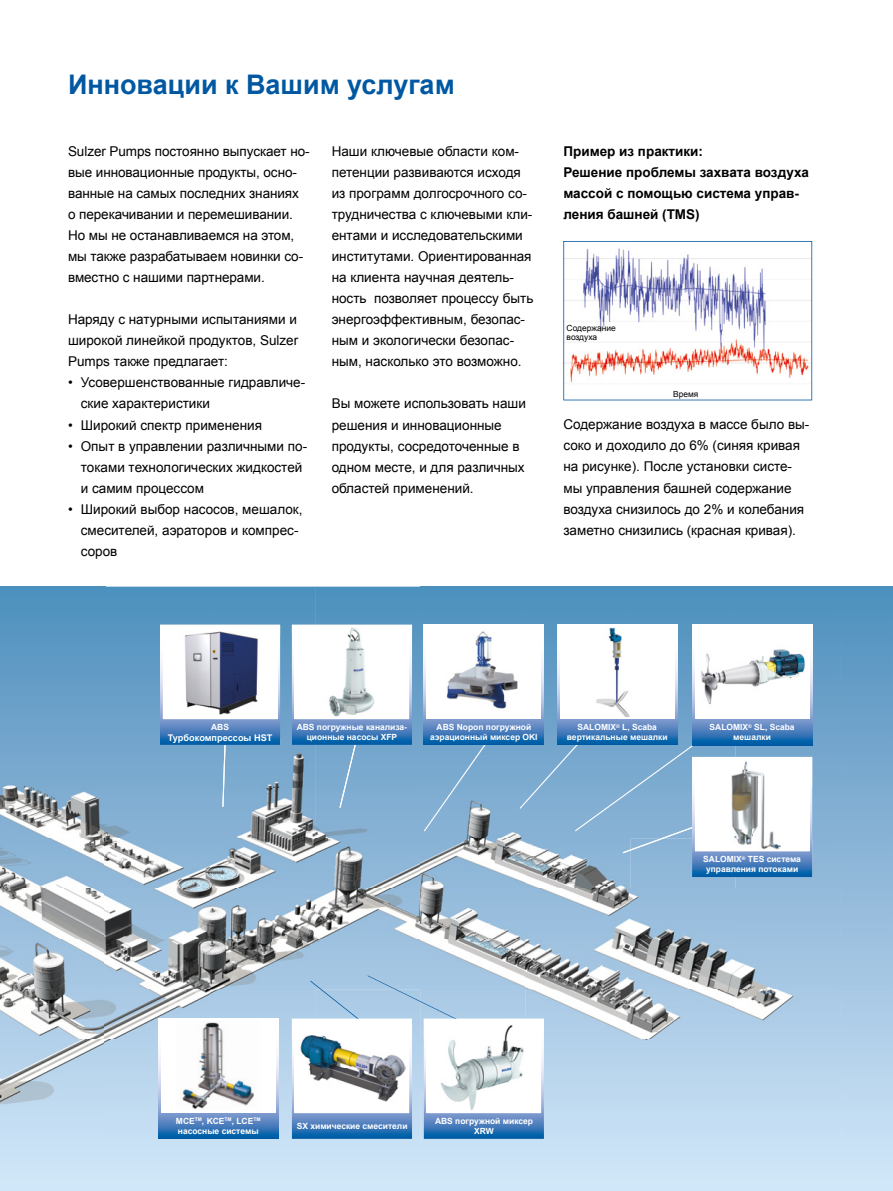
<style>
.page{position:relative;width:893px;height:1191px;background:#fff}
.page>*{position:absolute;margin:0;border:0;box-sizing:border-box;transform-origin:0 0}
.t1{font:700 27px "Arial";color:#0058a2}
.t2{font:13.5px/21px "Arial";color:#000}
.t3{font:700 13.5px/21px "Arial";color:#000}
.t4{font:700 9.15px "Arial";color:#fff}
.t5{font:700 8.55px/9.9px "Arial";color:#fff;text-align:center}
.t6{font:8.4px/9px "Arial";color:#000}
</style>
<div class="page">
<div style="left:0;top:586px;width:840px;height:51px;background:#5193bf"></div>
<img style="left:840px;top:586px;width:53px;height:202px">
<img style="left:0;top:637px;width:160px;height:100px">
<img style="left:280px;top:637px;width:12px;height:100px">
<img style="left:412px;top:637px;width:429px;height:100px">
<div style="left:0;top:737px;width:841px;height:51px;background:#78a8ce"></div>
<img style="left:0;top:788px;width:520px;height:50px">
<div style="left:812px;top:788px;width:81px;height:50px;background:#84b0d4"></div>
<img style="left:0;top:838px;width:840px;height:201px">
<img style="left:0;top:1039px;width:292px;height:51px">
<div style="left:0;top:1090px;width:841px;height:50px;background:#c2dcf1"></div>
<svg style="left:563px;top:241px;width:249px;height:159px"></svg>
<svg style="left:424px;top:745px;width:76px;height:86px;background:#80abcc"></svg>
<svg style="left:692px;top:625px;width:120px;height:97px"></svg>
<div style="left:695px;top:627px;width:114px;height:92px;background:#fff"></div>
<img style="left:701px;top:649px;width:105px;height:55px">
<svg style="left:520px;top:722px;width:292px;height:155px;background:#7aa6cc"></svg>
<div style="left:695px;top:759px;width:114px;height:92px;background:#fff"></div>
<img style="left:731px;top:761px;width:50px;height:88px">
<svg style="left:158px;top:1018px;width:120px;height:120px;background:#6694c7"></svg>
<div style="left:161px;top:1021px;width:114px;height:92px;background:#fff"></div>
<img style="left:177px;top:1020px;width:83px;height:89px">
<svg style="left:557px;top:625px;width:120px;height:120px;background:#6291c6"></svg>
<div style="left:560px;top:627px;width:114px;height:92px;background:#fff"></div>
<img style="left:596px;top:627px;width:34px;height:90px">
<svg style="left:292px;top:625px;width:120px;height:182px;background:#739fc8"></svg>
<div style="left:295px;top:627px;width:114px;height:92px;background:#fff"></div>
<img style="left:329px;top:627px;width:46px;height:90px">
<svg style="left:160px;top:625px;width:120px;height:181px;background:#73a1cb"></svg>
<div style="left:163px;top:627px;width:114px;height:92px;background:#fff"></div>
<img style="left:184px;top:631px;width:74px;height:84px">
<svg style="left:424px;top:625px;width:120px;height:120px;background:#6291c6"></svg>
<div style="left:427px;top:627px;width:114px;height:92px;background:#fff"></div>
<img style="left:446px;top:631px;width:72px;height:78px">
<svg style="left:292px;top:975px;width:252px;height:163px"></svg>
<div style="left:427px;top:1021px;width:114px;height:92px;background:#fff"></div>
<img style="left:441px;top:1025px;width:83px;height:84px">
<h1 class="t1" style="left:68px;top:67px;width:388px">Инновации к Вашим услугам</h1>
<p class="t2" style="left:68px;top:141px;width:243px">Sulzer Pumps постоянно выпускает но&shy;вые инновационные продукты, осно&shy;ванные на самых последних знаниях о перекачивании и перемешивании.<br>Но мы не останавливаемся на этом, мы также разрабатываем новинки со&shy;вместно с нашими партнерами.</p>
<p class="t2" style="left:68px;top:309px;width:232px;text-align:justify">Наряду с натурными испытаниями и широкой линейкой продуктов, Sulzer Pumps также предлагает:</p>
<p class="t2" style="left:81px;top:372px;width:226px;text-indent:-13px">• Усовершенствованные гидравличе&shy;ские характеристики</p>
<p class="t2" style="left:68px;top:414px;width:195px">• Широкий спектр применения</p>
<p class="t2" style="left:81px;top:435px;width:228px;text-indent:-13px">• Опыт в управлении различными по&shy;токами технологических жидкостей и самим процессом</p>
<p class="t2" style="left:81px;top:498px;width:223px;text-indent:-13px">• Широкий выбор насосов, мешалок, смесителей, аэраторов и компрес&shy;соров</p>
<p class="t2" style="left:332px;top:141px;width:203px">Наши ключевые области ком&shy;петенции развиваются исходя из программ долгосрочного со&shy;трудничества с ключевыми кли&shy;ентами и исследовательскими институтами. Ориентированная на клиента научная деятель&shy;ность позволяет процессу быть энергоэффективным, безопас&shy;ным и экологически безопас&shy;ным, насколько это возможно.</p>
<p class="t2" style="left:332px;top:393px;width:196px">Вы можете использовать наши решения и инновационные продукты, сосредоточенные в одном месте, и для различных областей применений.</p>
<p class="t3" style="left:563px;top:141px;width:247px">Пример из практики:<br>Решение проблемы захвата воздуха массой с помощью система управ&shy;ления башней (TMS)</p>
<p class="t6" style="left:567px;top:323px;width:51px">Содержание воздуха</p>
<p class="t6" style="left:673px;top:390px;width:27px">Время</p>
<p class="t2" style="left:563px;top:414px;width:247px">Содержание воздуха в массе было вы&shy;соко и доходило до 6% (синяя кривая на рисунке). После установки систе&shy;мы управления башней содержание воздуха снизилось до 2% и колебания заметно снизились (красная кривая).</p>
<p class="t5" style="left:211px;top:722px;width:19px">ABS</p>
<p class="t4" style="left:168px;top:731px;width:106px">Турбокомпрессоы HST</p>
<p class="t5" style="left:430px;top:722px;width:109px">ABS Nopon погружной аэрационный миксер OKI</p>
<p class="t5" style="left:297px;top:722px;width:112px">ABS погружные канализа&shy;ционные насосы XFP</p>
<p class="t5" style="left:567px;top:722px;width:102px">SALOMIX<sup>®</sup> L, Scaba вертикальные мешалки</p>
<p class="t5" style="left:710px;top:722px;width:87px">SALOMIX<sup>®</sup> SL, Scaba мешалки</p>
<p class="t5" style="left:703px;top:854px;width:99px">SALOMIX<sup>®</sup> TES система управления потоками</p>
<p class="t5" style="left:176px;top:1116px;width:86px;text-align:left">MCE<sup>TM</sup>, KCE<sup>TM</sup>, LCE<sup>TM </sup>насосные системы</p>
<p class="t5" style="left:297px;top:1121px;width:112px">SX химические смесители</p>
<p class="t5" style="left:435px;top:1116px;width:100px">ABS погружной миксер<br>XRW</p>
</div>
